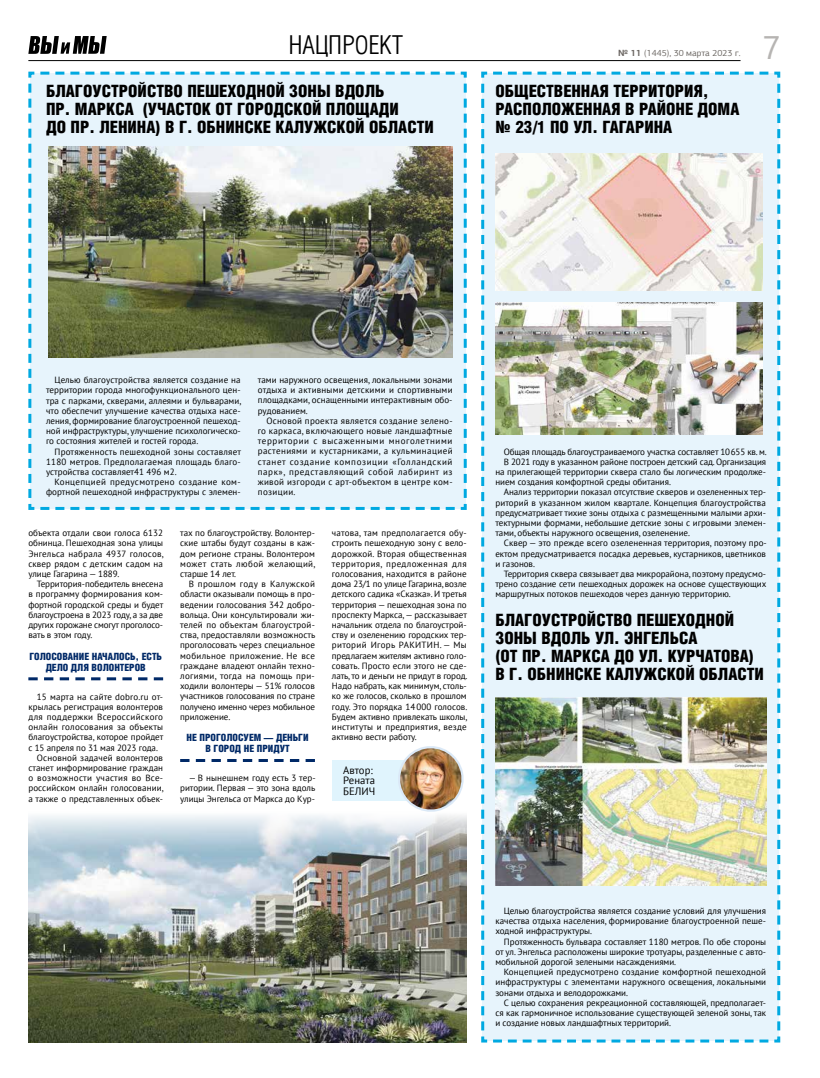
<style>
.page{position:relative;width:820px;height:1078px;background:#fff}
.page>*{position:absolute;margin:0;border:0;box-sizing:border-box;transform-origin:0 0}
.t1{font:32.5px "Segoe UI";color:#b6b4b2}
.t2{font:300 25px "Helios Cond";color:#000}
.t3{font:900 17px/18px "Helios Cond";color:#000}
.t4{font:10.7px/10.7px "PT Sans";color:#000}
.t5{font:900 10px/11px "Helios Cond";color:#002967;text-align:center}
.t6{font:9px/10.2px "PT Sans";letter-spacing:-.005em;color:#000;text-align:justify}
.t7{font:9px "PT Sans";letter-spacing:.015em;color:#000}
.t8{font:9px "PT Sans";letter-spacing:.03em;color:#000}
.t9{font:9px "PT Sans";letter-spacing:.025em;color:#000}
.t10{font:9px "PT Sans";letter-spacing:.035em;color:#000}
.t11{font:9px "PF Agora Sans Pro";color:#6b6662}
.s1{font-weight:700}
</style>
<div class="page">
<svg style="left:28px;top:36px;width:79px;height:18px"></svg>
<hr style="left:28px;top:60px;width:712px;height:1px;background:#000">
<div style="left:481px;top:71px;width:300px;height:972px;background:#e7f4fc"></div>
<div style="left:28px;top:71px;width:439px;height:439px;background:#e7f4fc"></div>
<svg style="left:28px;top:677px;width:135px;height:3px"></svg>
<svg style="left:180px;top:759px;width:135px;height:2px"></svg>
<img style="left:495px;top:696px;width:270px;height:188px">
<div style="left:332px;top:760px;width:81px;height:41px;background:#e0f4fd"></div>
<img style="left:398px;top:746px;width:66px;height:65px">
<img style="left:495px;top:153px;width:266px;height:138px">
<img style="left:49px;top:146px;width:403px;height:211px">
<img style="left:28px;top:811px;width:438px;height:231px">
<img style="left:495px;top:302px;width:266px;height:132px">
<h2 class="t2" style="left:289px;top:32px;width:116px">НАЦПРОЕКТ</h2>
<h3 class="t3" style="left:46px;top:82px;width:389px">БЛАГОУСТРОЙСТВО ПЕШЕХОДНОЙ ЗОНЫ ВДОЛЬ<br>ПР. МАРКСА (УЧАСТОК ОТ ГОРОДСКОЙ ПЛОЩАДИ<br>ДО ПР. ЛЕНИНА) В Г. ОБНИНСКЕ КАЛУЖСКОЙ ОБЛАСТИ</h3>
<p class="t11" style="left:618px;top:47px;width:124px"><span class="s1">№ 11</span> (1445), 30 марта 2023 г.</p>
<h3 class="t3" style="left:495px;top:82px;width:245px">ОБЩЕСТВЕННАЯ ТЕРРИТОРИЯ,<br>РАСПОЛОЖЕННАЯ В РАЙОНЕ ДОМА № 23/1 ПО УЛ. ГАГАРИНА</h3>
<h1 class="t1" style="left:762px;top:17px;width:19px">7</h1>
<p class="t6" style="left:46px;top:374px;width:197px;text-indent:9px">Целью благоустройства является создание на территории города многофункционального цен&shy;тра с парками, скверами, аллеями и бульварами, что обеспечит улучшение качества отдыха насе&shy;ления, формирование благоустроенной пешеход&shy;ной инфраструктуры, улучшение психологическо&shy;го состояния жителей и гостей города.</p>
<p class="t6" style="left:46px;top:446px;width:196px;text-indent:9px">Протяженность пешеходной зоны составляет 1180 метров. Предполагаемая площадь благо&shy;устройства составляет41 496 м2.</p>
<p class="t6" style="left:46px;top:476px;width:196px;text-align:right">Концепцией предусмотрено создание ком&shy;фортной пешеходной инфраструктуры с элемен-</p>
<p class="t6" style="left:258px;top:374px;width:196px">тами наружного освещения, локальными зонами отдыха и активными детскими и спортивными площадками, оснащенными интерактивным обо&shy;рудованием.</p>
<p class="t6" style="left:258px;top:415px;width:196px;text-indent:9px">Основой проекта является создание зелено&shy;го каркаса, включающего новые ландшафтные территории с высаженными многолетними растениями и кустарниками, а кульминацией станет создание композиции «Голландский парк», представляющий собой лабиринт из живой изгороди с арт-объектом в центре ком&shy;позиции.</p>
<p class="t6" style="left:28px;top:527px;width:137px">объекта отдали свои голоса 6132 обнинца. Пешеходная зона улицы Энгельса набрала 4937 голосов, сквер рядом с детским садом на улице Гагарина — 1889.</p>
<p class="t6" style="left:28px;top:578px;width:136px;text-indent:9px">Территория--победитель внесена в программу формирования ком&shy;фортной городской среды и будет благоустроена в 2023 году, а за две других горожане смогут проголосо&shy;вать в этом году.</p>
<p class="t5" style="left:29px;top:650px;width:134px">ГОЛОСОВАНИЕ НАЧАЛОСЬ, ЕСТЬ<br>ДЕЛО ДЛЯ ВОЛОНТЕРОВ</p>
<p class="t7" style="left:37px;top:690px;width:128px">15 марта на сайте dobro.ru от-</p>
<p class="t6" style="left:28px;top:701px;width:136px">крылась регистрация волонтеров</p>
<p class="t8" style="left:28px;top:710px;width:136px">для поддержки Всероссийского</p>
<p class="t9" style="left:28px;top:721px;width:136px">онлайн голосования за объекты</p>
<p class="t6" style="left:28px;top:731px;width:136px">благоустройства, которое пройдет</p>
<p class="t6" style="left:28px;top:742px;width:131px">с 15 апреля по 31 мая 2023 года.</p>
<p class="t7" style="left:37px;top:751px;width:128px">Основной задачей волонтеров</p>
<p class="t6" style="left:28px;top:762px;width:136px">станет информирование граждан</p>
<p class="t10" style="left:28px;top:772px;width:136px">о возможности участия во Все-</p>
<p class="t6" style="left:28px;top:782px;width:137px">российском онлайн голосовании,</p>
<p class="t6" style="left:28px;top:793px;width:136px">а также о представленных объек-</p>
<p class="t6" style="left:180px;top:527px;width:137px">тах по благоустройству. Волонтер&shy;ские штабы будут созданы в каж&shy;дом регионе страны. Волонтером может стать любой желающий, старше 14 лет.</p>
<p class="t6" style="left:180px;top:578px;width:137px;text-indent:9px">В прошлом году в Калужской области оказывали помощь в про&shy;ведении голосования 342 добро&shy;вольца. Они консультировали жи&shy;телей по объектам благоустрой&shy;ства, предоставляли возможность проголосовать через специальное мобильное приложение. Не все граждане владеют онлайн техно&shy;логиями, тогда на помощь при&shy;ходили волонтеры — 51% голосов участников голосования по стране получено именно через мобильное приложение.</p>
<p class="t5" style="left:186px;top:732px;width:123px">НЕ ПРОГОЛОСУЕМ — ДЕНЬГИ<br>В ГОРОД НЕ ПРИДУТ</p>
<p class="t6" style="left:180px;top:772px;width:137px;text-indent:9px">— В нынешнем году есть 3 тер&shy;ритории. Первая — это зона вдоль улицы Энгельса от Маркса до Кур-</p>
<p class="t6" style="left:332px;top:527px;width:137px">чатова, там предполагается обу&shy;строить пешеходную зону с вело&shy;дорожкой. Вторая общественная территория, предложенная для голосования, находится в районе дома 23/1 по улице Гагарина, возле детского садика «Сказка». И третья территория — пешеходная зона по проспекту Маркса,— рассказывает начальник отдела по благоустрой&shy;ству и озеленению городских тер&shy;риторий Игорь РАКИТИН. — Мы предлагаем жителям активно голо&shy;совать. Просто если этого не сде&shy;лать, то и деньги не придут в город.<br>Надо набрать, как минимум, столь&shy;ко же голосов, сколько в прошлом году. Это порядка 14 000 голосов.<br>Будем активно привлекать школы, институты и предприятия, везде активно вести работу.</p>
<p class="t4" style="left:343px;top:764px;width:34px">Автор:<br>Рената<br>БЕЛИЧ</p>
<p class="t6" style="left:503px;top:446px;width:264px">Общая площадь благоустраиваемого участка составляет 10655 кв. м.</p>
<p class="t6" style="left:503px;top:456px;width:263px">В 2021 году в указанном районе построен детский сад. Организация</p>
<p class="t6" style="left:495px;top:466px;width:272px">на прилегающей территории сквера стало бы логическим продолже-</p>
<p class="t6" style="left:495px;top:476px;width:177px">нием создания комфортной среды обитания.</p>
<p class="t6" style="left:503px;top:487px;width:263px">Анализ территории показал отсутствие скверов и озелененных тер-</p>
<p class="t6" style="left:495px;top:497px;width:272px">риторий в указанном жилом квартале. Концепция благоустройства</p>
<p class="t6" style="left:495px;top:507px;width:272px">предусматривает тихие зоны отдыха с размещенными малыми архи-</p>
<p class="t6" style="left:495px;top:517px;width:272px">тектурными формами, небольшие детские зоны с игровыми элемен-</p>
<p class="t6" style="left:495px;top:527px;width:196px">тами, объекты наружного освещения, озеленение.</p>
<p class="t6" style="left:503px;top:538px;width:264px">Сквер — это прежде всего озелененная территория, поэтому про-</p>
<p class="t6" style="left:495px;top:548px;width:272px">ектом предусматривается посадка деревьев, кустарников, цветников</p>
<p class="t6" style="left:495px;top:558px;width:41px">и газонов.</p>
<p class="t6" style="left:503px;top:568px;width:263px">Территория сквера связывает два микрорайона, поэтому предусмо-</p>
<p class="t6" style="left:495px;top:578px;width:272px">трено создание сети пешеходных дорожек на основе существующих</p>
<p class="t6" style="left:495px;top:588px;width:237px">маршрутных потоков пешеходов через данную территорию.</p>
<h3 class="t3" style="left:495px;top:610px;width:270px">БЛАГОУСТРОЙСТВО ПЕШЕХОДНОЙ<br>ЗОНЫ ВДОЛЬ УЛ. ЭНГЕЛЬСА<br>(ОТ ПР. МАРКСА ДО УЛ. КУРЧАТОВА)<br>В Г. ОБНИНСКЕ КАЛУЖСКОЙ ОБЛАСТИ</h3>
<p class="t6" style="left:495px;top:905px;width:272px;text-indent:9px">Целью благоустройства является создание условий для улучшения качества отдыха населения, формирование благоустроенной пеше&shy;ходной инфраструктуры.</p>
<p class="t6" style="left:495px;top:935px;width:272px;text-indent:9px">Протяженность бульвара составляет 1180 метров. По обе стороны от ул. Энгельса расположены широкие тротуары, разделенные с авто&shy;мобильной дорогой зелеными насаждениями.</p>
<p class="t6" style="left:495px;top:966px;width:272px;text-indent:9px">Концепцией предусмотрено создание комфортной пешеходной инфраструктуры с элементами наружного освещения, локальными зонами отдыха и велодорожками.</p>
<p class="t6" style="left:495px;top:997px;width:272px;text-indent:9px">С целью сохранения рекреационной составляющей, предполагает&shy;ся как гармоничное использование существующей зеленой зоны, так и создание новых ландшафтных территорий.</p>
</div>
